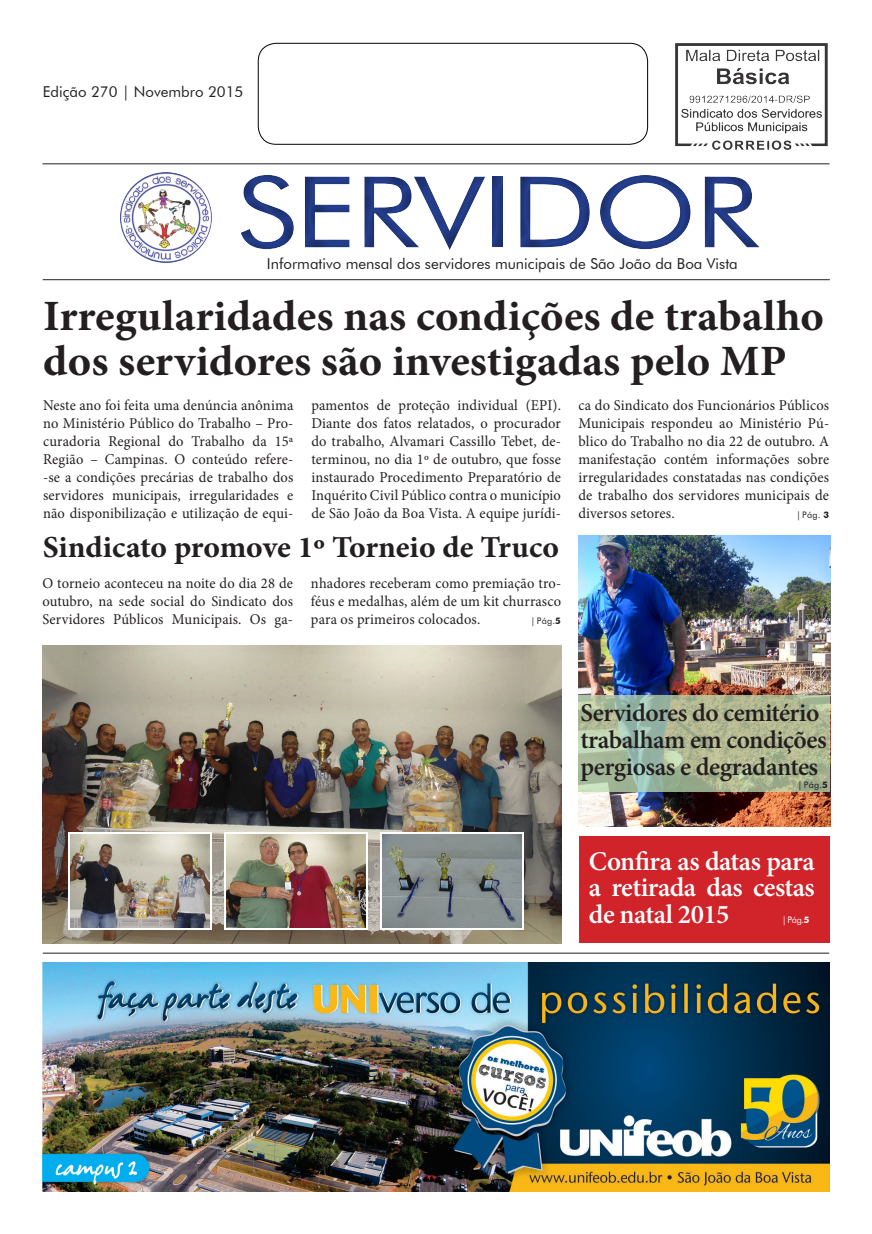
<style>
.page{position:relative;width:872px;height:1234px;background:#fff}
.page>*{position:absolute;margin:0;border:0;box-sizing:border-box;transform-origin:0 0}
.t1{font:99px "Futura BT";letter-spacing:-.02em;color:#253f8e;scale:1.2 1}
.t2{font:700 43.2px/44.7px "Minion Pro";color:#231f20}
.t3{font:700 30.45px "Minion Pro";color:#231f20}
.t4{font:600 27px/26.7px "Minion Pro";letter-spacing:-.02em;color:#fff;text-align:justify}
.t5{font:600 25.5px/26.7px "Minion Pro";letter-spacing:-.02em;color:#231f20}
.t6{font:15px/18px "Minion Pro";letter-spacing:.01em;color:#231f20;text-align:justify}
.t7{font:15px "Futura BT";color:#231f20}
.t8{font:9px "Futura BT";letter-spacing:.03em;color:#231f20}
.t9{font:9px "Futura BT";color:#fff}
.s1{font-family:"Minion Pro"}
.s2{font-weight:700}
</style>
<div class="page">
<img style="left:675px;top:44px;width:152px;height:106px">
<div style="left:258px;top:43px;width:390px;height:102px;border:1px solid #000;border-radius:18px"></div>
<hr style="left:43px;top:163px;width:786px;height:1px;background:#231f20">
<div style="left:223px;top:152px;width:553px;height:119px;background:#231f20;opacity:.5"></div>
<img style="left:121px;top:172px;width:90px;height:90px">
<hr style="left:43px;top:279px;width:787px;height:1px;background:#231f20">
<hr style="left:43px;top:952px;width:786px;height:1px;background:#231f20">
<img style="left:578px;top:535px;width:252px;height:291px">
<img style="left:43px;top:962px;width:786px;height:229px">
<svg style="left:578px;top:694px;width:252px;height:97px;background:#abb998"></svg>
<div style="left:579px;top:836px;width:250px;height:106px;background:#d1232a"></div>
<img style="left:43px;top:645px;width:518px;height:297px">
<div style="left:68px;top:832px;width:144px;height:97px;background:linear-gradient(to bottom,#fff,#fff)"></div>
<img style="left:70px;top:834px;width:139px;height:93px">
<div style="left:224px;top:832px;width:144px;height:97px;background:linear-gradient(to bottom,#fff,#fff)"></div>
<img style="left:226px;top:834px;width:139px;height:93px">
<div style="left:380px;top:832px;width:144px;height:97px;background:linear-gradient(to bottom,#fff,#fff)"></div>
<img style="left:382px;top:834px;width:139px;height:93px">
<p class="t7" style="left:43px;top:83px;width:202px">Edição 270 | Novembro 2015</p>
<h1 class="t1" style="left:236px;top:152px;width:436px">SERVIDOR</h1>
<p class="t7" style="left:267px;top:254px;width:472px">Informativo mensal dos servidores municipais de São João da Boa Vista</p>
<p class="t2" style="left:43px;top:293px;width:782px">Irregularidades nas condições de trabalho dos servidores são investigadas pelo MP</p>
<p class="t6" style="left:43px;top:396px;width:252px">Neste ano foi feita uma denúncia anônima no Ministério Público do Trabalho – Pro&shy;curadoria Regional do Trabalho da 15ª Região – Campinas. O conteúdo refere--se a condições precárias de trabalho dos servidores municipais, irregularidades e não disponibilização e utilização de equi-</p>
<p class="t6" style="left:311px;top:396px;width:251px">pamentos de proteção individual (EPI).<br>Diante dos fatos relatados, o procurador do trabalho, Alvamari Cassillo Tebet, de&shy;terminou, no dia 1º de outubro, que fosse instaurado Procedimento Preparatório de Inquérito Civil Público contra o município de São João da Boa Vista. A equipe jurídi-</p>
<p class="t6" style="left:578px;top:396px;width:252px">ca do Sindicato dos Funcionários Públicos Municipais respondeu ao Ministério Pú&shy;blico do Trabalho no dia 22 de outubro. A manifestação contém informações sobre irregularidades constatadas nas condições de trabalho dos servidores municipais de diversos setores.</p>
<p class="t8" style="left:797px;top:509px;width:33px"><span class="s1">|</span> Pág. <span class="s2">3</span></p>
<p class="t3" style="left:43px;top:526px;width:518px">Sindicato promove 1º Torneio de Truco</p>
<p class="t6" style="left:42px;top:574px;width:252px">O torneio aconteceu na noite do dia 28 de outubro, na sede social do Sindicato dos Servidores Públicos Municipais. Os ga-</p>
<p class="t6" style="left:311px;top:574px;width:252px">nhadores receberam como premiação tro&shy;féus e medalhas, além de um kit churrasco para os primeiros colocados.</p>
<p class="t8" style="left:532px;top:615px;width:30px"><span class="s1">|</span> Pág.<span class="s2">5</span></p>
<p class="t5" style="left:580px;top:699px;width:248px">Servidores do cemitério trabalham em condições pergiosas e degradantes</p>
<p class="t8" style="left:799px;top:779px;width:30px"><span class="s1">|</span> Pág.<span class="s2">5</span></p>
<p class="t4" style="left:589px;top:847px;width:227px">Confira as datas para a retirada das cestas de natal 2015</p>
<p class="t9" style="left:783px;top:914px;width:28px"><span class="s1">|</span> Pág.<span class="s2">5</span></p>
</div>
